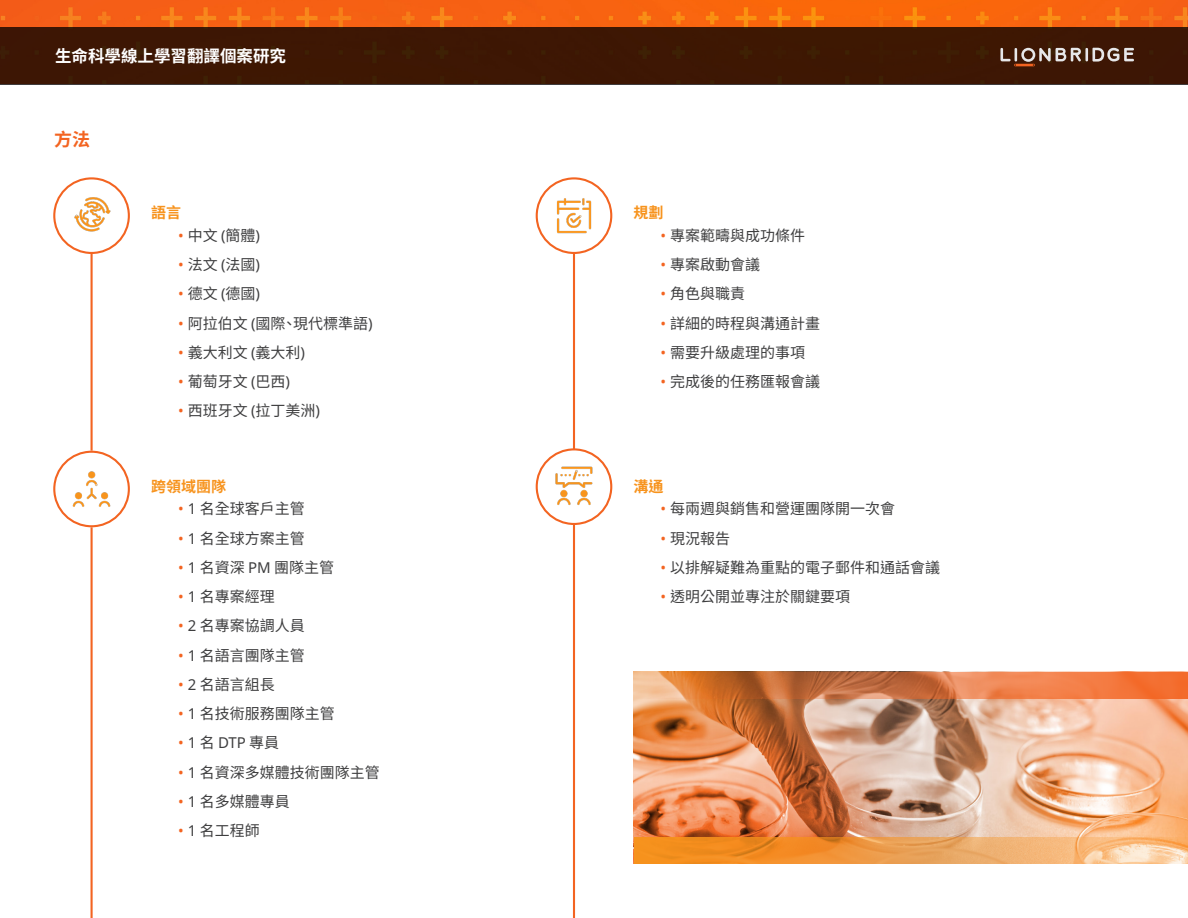
<style>
.page{position:relative;width:1188px;height:918px;background:#fff}
.page>*{position:absolute;margin:0;border:0;box-sizing:border-box;transform-origin:0 0}
.t1{font:700 18px "Noto Sans CJ Ktc";color:#f36421}
.t2{font:700 16.5px "Noto Sans CJ Ktc";color:#fff}
.t3{font:15px "Noto Sans CJ Ktc";color:#3e3e3f}
.t4{font:700 15px "Noto Sans CJ Ktc";color:#f7931d}
.t5{font:15px "Noto Sans";color:#3e3e3f}
.s1{font-family:"Noto Sans";color:#f36421}
.s2{font-family:"Noto Sans"}
.s3{color:#f36421}
.s4{font-family:"Noto Sans CJ Ktc"}
</style>
<div class="page">
<img style="left:0;top:0;width:1188px;height:27px">
<div style="left:0;top:27px;width:1188px;height:58px;background:#3e1704"></div>
<img style="left:74px;top:197px;width:37px;height:35px">
<img style="left:548px;top:190px;width:52px;height:44px">
<img style="left:66px;top:463px;width:51px;height:52px">
<img style="left:548px;top:461px;width:52px;height:44px">
<img style="left:634px;top:699px;width:554px;height:138px">
<svg style="left:1000px;top:48px;width:134px;height:18px"></svg>
<div style="left:53px;top:177px;width:77px;height:77px;border:2px solid #f36421;border-radius:50%"></div>
<div style="left:536px;top:177px;width:76px;height:77px;border:2px solid #f36421;border-radius:50%"></div>
<div style="left:53px;top:451px;width:77px;height:76px;border:2px solid #f36421;border-radius:50%"></div>
<div style="left:536px;top:448px;width:76px;height:77px;border:2px solid #f36421;border-radius:50%"></div>
<hr style="left:91px;top:254px;width:2px;height:197px;background:#f36421">
<hr style="left:573px;top:254px;width:2px;height:195px;background:#f36421">
<hr style="left:91px;top:527px;width:2px;height:391px;background:#f36421">
<hr style="left:573px;top:525px;width:2px;height:393px;background:#f36421">
<svg style="left:634px;top:672px;width:554px;height:27px;background:#da7945"></svg>
<svg style="left:634px;top:837px;width:554px;height:27px;background:#f1a455"></svg>
<p class="t2" style="left:55px;top:46px;width:232px">生命科學線上學習翻譯個案研究</p>
<p class="t1" style="left:54px;top:129px;width:37px">方法</p>
<p class="t4" style="left:151px;top:204px;width:31px">語言</p>
<p class="t3" style="left:178px;top:227px;width:83px"><span class="s1">•</span> 中文 <span class="s2">(</span>簡體<span class="s2">)</span></p>
<p class="t3" style="left:178px;top:256px;width:83px"><span class="s1">•</span> 法文 <span class="s2">(</span>法國<span class="s2">)</span></p>
<p class="t3" style="left:178px;top:285px;width:83px"><span class="s1">•</span> 德文 <span class="s2">(</span>德國<span class="s2">)</span></p>
<p class="t3" style="left:178px;top:315px;width:196px"><span class="s1">•</span> 阿拉伯文 <span class="s2">(</span>國際、現代標準語<span class="s2">)</span></p>
<p class="t3" style="left:178px;top:344px;width:128px"><span class="s1">•</span> 義大利文 <span class="s2">(</span>義大利<span class="s2">)</span></p>
<p class="t3" style="left:178px;top:373px;width:113px"><span class="s1">•</span> 葡萄牙文 <span class="s2">(</span>巴西<span class="s2">)</span></p>
<p class="t3" style="left:178px;top:402px;width:143px"><span class="s1">•</span> 西班牙文 <span class="s2">(</span>拉丁美洲<span class="s2">)</span></p>
<p class="t4" style="left:151px;top:478px;width:76px">跨領域團隊</p>
<p class="t3" style="left:178px;top:501px;width:128px"><span class="s1">•</span> <span class="s2">1</span> 名全球客戶主管</p>
<p class="t3" style="left:178px;top:530px;width:128px"><span class="s1">•</span> <span class="s2">1</span> 名全球方案主管</p>
<p class="t3" style="left:178px;top:559px;width:157px"><span class="s1">•</span> <span class="s2">1</span> 名資深 <span class="s2">PM</span> 團隊主管</p>
<p class="t3" style="left:178px;top:588px;width:98px"><span class="s1">•</span> <span class="s2">1</span> 名專案經理</p>
<p class="t3" style="left:178px;top:618px;width:128px"><span class="s1">•</span> <span class="s2">2</span> 名專案協調人員</p>
<p class="t3" style="left:178px;top:647px;width:128px"><span class="s1">•</span> <span class="s2">1</span> 名語言團隊主管</p>
<p class="t3" style="left:178px;top:676px;width:98px"><span class="s1">•</span> <span class="s2">2</span> 名語言組長</p>
<p class="t3" style="left:178px;top:705px;width:158px"><span class="s1">•</span> <span class="s2">1</span> 名技術服務團隊主管</p>
<p class="t5" style="left:178px;top:735px;width:103px"><span class="s3">•</span> 1 <span class="s4">名</span> DTP <span class="s4">專員</span></p>
<p class="t3" style="left:178px;top:764px;width:203px"><span class="s1">•</span> <span class="s2">1</span> 名資深多媒體技術團隊主管</p>
<p class="t3" style="left:178px;top:793px;width:113px"><span class="s1">•</span> <span class="s2">1</span> 名多媒體專員</p>
<p class="t3" style="left:178px;top:822px;width:83px"><span class="s1">•</span> <span class="s2">1</span> 名工程師</p>
<p class="t4" style="left:634px;top:204px;width:31px">規劃</p>
<p class="t3" style="left:661px;top:227px;width:146px"><span class="s1">•</span> 專案範疇與成功條件</p>
<p class="t3" style="left:661px;top:256px;width:101px"><span class="s1">•</span> 專案啟動會議</p>
<p class="t3" style="left:661px;top:285px;width:86px"><span class="s1">•</span> 角色與職責</p>
<p class="t3" style="left:661px;top:315px;width:161px"><span class="s1">•</span> 詳細的時程與溝通計畫</p>
<p class="t3" style="left:661px;top:344px;width:146px"><span class="s1">•</span> 需要升級處理的事項</p>
<p class="t3" style="left:661px;top:373px;width:161px"><span class="s1">•</span> 完成後的任務匯報會議</p>
<p class="t4" style="left:634px;top:478px;width:31px">溝通</p>
<p class="t3" style="left:661px;top:501px;width:236px"><span class="s1">•</span> 每兩週與銷售和營運團隊開一次會</p>
<p class="t3" style="left:661px;top:530px;width:71px"><span class="s1">•</span> 現況報告</p>
<p class="t3" style="left:661px;top:559px;width:281px"><span class="s1">•</span> 以排解疑難為重點的電子郵件和通話會議</p>
<p class="t3" style="left:661px;top:588px;width:191px"><span class="s1">•</span> 透明公開並專注於關鍵要項</p>
</div>
